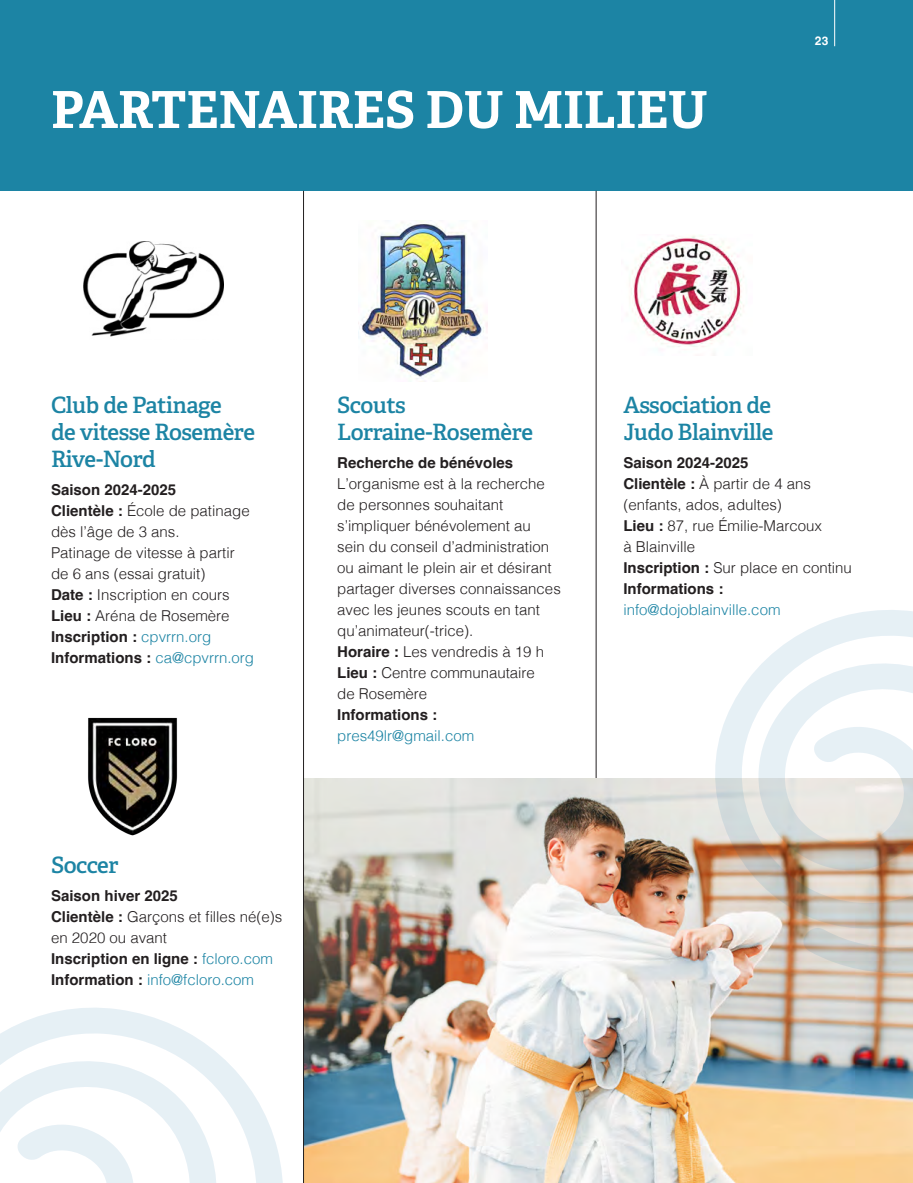
<style>
.page{position:relative;width:913px;height:1183px;background:#fff}
.page>*{position:absolute;margin:0;border:0;box-sizing:border-box;transform-origin:0 0}
.grand_titre_de_page{font:700 51px "Adelle PE";color:#fff}
.PAR_-_Texte_courant-10-2020{font:600 22.5px/27px "Adelle";letter-spacing:-.02em;color:#1c84a4}
.PAR_-_Texte_courant-10-2020-2{font:300 15px/21px "Helvetica";color:#231f20}
.PAR_-_Texte_courant-10-2020-3{font:700 15px "Helvetica";color:#231f20}
.PAR_-_Texte_courant-10-2020-4{font:300 15px "Helvetica";color:#1c84a4}
.t1{font:700 12px "Helvetica";color:#fff}
.s1{font-weight:700}
.s2{font-weight:300;color:#1c84a4}
.s3{font-weight:700;color:#231f20}
</style>
<div class="page">
<svg style="left:0;top:1008px;width:283px;height:174px"></svg>
<div style="left:0;top:0;width:912px;height:191px;background:#1c84a4"></div>
<hr style="left:834px;top:0;width:1px;height:46px;background:#fff">
<hr style="left:595px;top:191px;width:1px;height:669px;background:#231f20">
<img style="left:629px;top:235px;width:115px;height:112px">
<img style="left:358px;top:220px;width:129px;height:159px">
<img style="left:84px;top:241px;width:139px;height:96px">
<img style="left:88px;top:717px;width:90px;height:119px">
<img style="left:304px;top:778px;width:608px;height:404px">
<svg style="left:703px;top:610px;width:209px;height:373px"></svg>
<hr style="left:303px;top:191px;width:1px;height:991px;background:#231f20">
<p class="grand_titre_de_page" style="left:51px;top:73px;width:658px">PARTENAIRES DU MILIEU</p>
<p class="t1" style="left:814px;top:33px;width:15px">23</p>
<p class="PAR_-_Texte_courant-10-2020" style="left:51px;top:391px;width:172px">Club de Patinage</p>
<p class="PAR_-_Texte_courant-10-2020" style="left:51px;top:418px;width:205px">de vitesse Rosemère<br>Rive-Nord</p>
<p class="PAR_-_Texte_courant-10-2020-3" style="left:51px;top:480px;width:127px">Saison 2024-2025</p>
<p class="PAR_-_Texte_courant-10-2020-2" style="left:51px;top:498px;width:200px"><span class="s1">Clientèle :</span> École de patinage</p>
<p class="PAR_-_Texte_courant-10-2020-2" style="left:51px;top:519px;width:130px">dès l’âge de 3 ans.</p>
<p class="PAR_-_Texte_courant-10-2020-2" style="left:51px;top:540px;width:185px">Patinage de vitesse à partir</p>
<p class="PAR_-_Texte_courant-10-2020-2" style="left:51px;top:561px;width:156px">de 6 ans (essai gratuit)</p>
<p class="PAR_-_Texte_courant-10-2020-2" style="left:51px;top:582px;width:180px"><span class="s1">Date :</span> Inscription en cours</p>
<p class="PAR_-_Texte_courant-10-2020-2" style="left:51px;top:603px;width:180px"><span class="s1">Lieu :</span> Aréna de Rosemère</p>
<p class="PAR_-_Texte_courant-10-2020-3" style="left:51px;top:627px;width:162px">Inscription : <span class="s2">cpvrrn.org</span></p>
<p class="PAR_-_Texte_courant-10-2020-3" style="left:51px;top:648px;width:204px">Informations : <span class="s2">ca@cpvrrn.org</span></p>
<p class="PAR_-_Texte_courant-10-2020" style="left:51px;top:851px;width:69px">Soccer</p>
<p class="PAR_-_Texte_courant-10-2020-3" style="left:51px;top:886px;width:128px">Saison hiver 2025</p>
<p class="PAR_-_Texte_courant-10-2020-2" style="left:51px;top:904px;width:232px"><span class="s1">Clientèle :</span> Garçons et filles né(e)s en 2020 ou avant</p>
<p class="PAR_-_Texte_courant-10-2020-3" style="left:51px;top:949px;width:223px">Inscription en ligne : <span class="s2">fcloro.com</span></p>
<p class="PAR_-_Texte_courant-10-2020-4" style="left:51px;top:966px;width:204px"><span class="s3">Information :</span> info@fcloro.com</p>
<p class="PAR_-_Texte_courant-10-2020" style="left:337px;top:391px;width:197px">Scouts<br>Lorraine-Rosemère</p>
<p class="PAR_-_Texte_courant-10-2020-3" style="left:337px;top:453px;width:177px">Recherche de bénévoles</p>
<p class="PAR_-_Texte_courant-10-2020-2" style="left:337px;top:471px;width:225px">L’organisme est à la recherche de personnes souhaitant s’impliquer bénévolement au sein du conseil d’administration ou aimant le plein air et désirant partager diverses connaissances avec les jeunes scouts en tant qu’animateur(-trice).</p>
<p class="PAR_-_Texte_courant-10-2020-2" style="left:337px;top:639px;width:208px"><span class="s1">Horaire :</span> Les vendredis à 19 h</p>
<p class="PAR_-_Texte_courant-10-2020-2" style="left:337px;top:660px;width:199px"><span class="s1">Lieu :</span> Centre communautaire</p>
<p class="PAR_-_Texte_courant-10-2020-2" style="left:337px;top:681px;width:92px">de Rosemère</p>
<p class="PAR_-_Texte_courant-10-2020-3" style="left:337px;top:705px;width:102px">Informations :</p>
<p class="PAR_-_Texte_courant-10-2020-4" style="left:337px;top:722px;width:139px">pres49lr@gmail.com</p>
<p class="PAR_-_Texte_courant-10-2020" style="left:623px;top:391px;width:152px">Association de<br>Judo Blainville</p>
<p class="PAR_-_Texte_courant-10-2020-3" style="left:623px;top:453px;width:127px">Saison 2024-2025</p>
<p class="PAR_-_Texte_courant-10-2020-2" style="left:623px;top:471px;width:189px"><span class="s1">Clientèle :</span> À partir de 4 ans (enfants, ados, adultes)</p>
<p class="PAR_-_Texte_courant-10-2020-2" style="left:623px;top:513px;width:200px"><span class="s1">Lieu :</span> 87, rue Émilie-Marcoux</p>
<p class="PAR_-_Texte_courant-10-2020-2" style="left:623px;top:534px;width:73px">à Blainville</p>
<p class="PAR_-_Texte_courant-10-2020-2" style="left:623px;top:555px;width:230px"><span class="s1">Inscription :</span> Sur place en continu</p>
<p class="PAR_-_Texte_courant-10-2020-3" style="left:623px;top:579px;width:102px">Informations :</p>
<p class="PAR_-_Texte_courant-10-2020-4" style="left:623px;top:596px;width:159px">info@dojoblainville.com</p>
</div>
